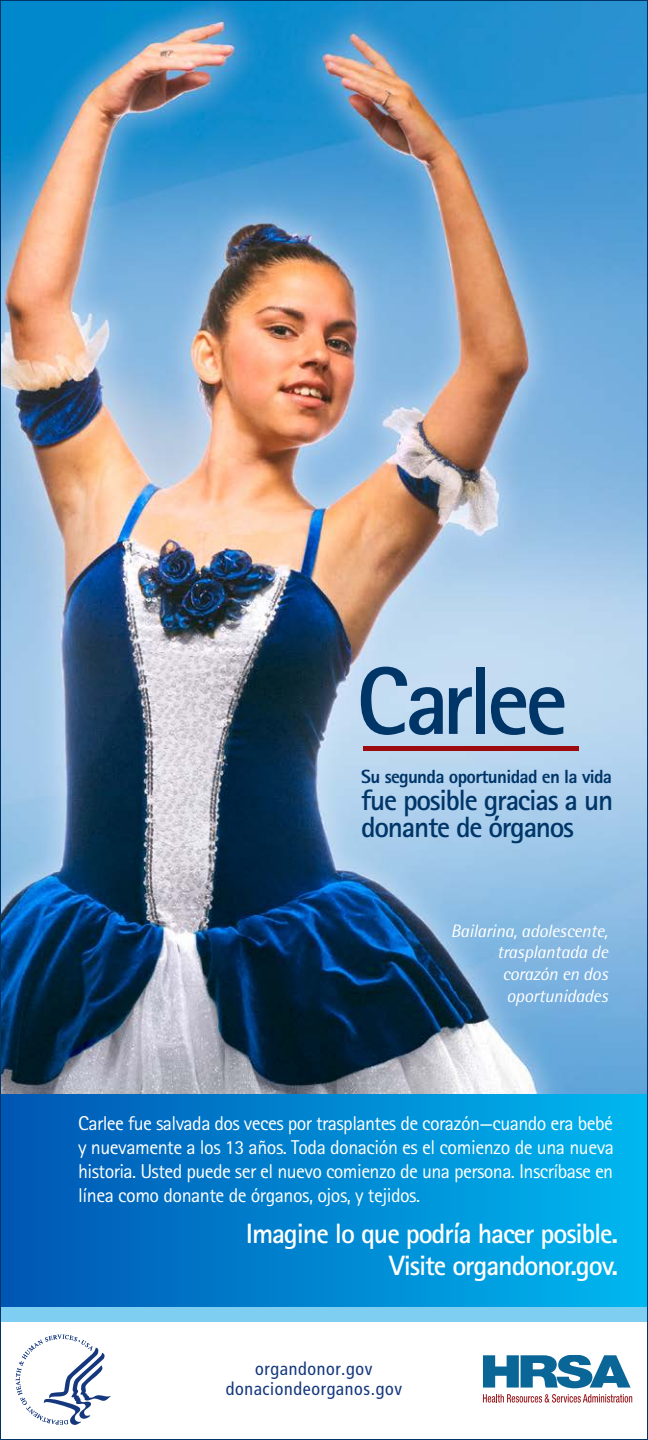
<style>
.page{position:relative;width:648px;height:1440px;background:#fff}
.page>*{position:absolute;margin:0;border:0;box-sizing:border-box;transform-origin:0 0}
.t1{font:700 96px "Rotis Sans Serif";letter-spacing:-.055em;color:#003568}
.t2{font:700 29.4px/27.4px "Rotis Sans Serif";letter-spacing:-.045em;color:#003568}
.t3{font:700 28px/31.6px "Rotis Sans Serif";letter-spacing:-.04em;color:#fff;text-align:right}
.t4{font:20px/24px "Rotis Sans Serif";letter-spacing:-.025em;color:#fff;text-align:justify}
.t5{font:800 19px "Rotis Sans Serif";letter-spacing:-.035em;color:#003568}
.t6{font:italic 18px/21.6px "Rotis Semi Sans";letter-spacing:-.015em;color:#fff;text-align:right}
._01_Header{font:condensed 18px/20px "Frutiger";letter-spacing:.035em;color:#14377d;text-align:center}
</style>
<div class="page">
<img style="left:2px;top:2px;width:644px;height:1092px">
<div style="left:0;top:1094px;width:648px;height:221px;background:linear-gradient(to right,#0055b2,#00b8f0)"></div>
<div style="left:0;top:1308px;width:648px;height:14px;background:#7dcef1"></div>
<div style="left:363px;top:746px;width:216px;height:5px;background:#9e0b0f"></div>
<svg style="left:16px;top:1335px;width:95px;height:90px"></svg>
<svg style="left:483px;top:1355px;width:148px;height:33px"></svg>
<svg style="left:483px;top:1394px;width:149px;height:9px"></svg>
<p class="t1" style="left:356px;top:641px;width:213px">Carlee</p>
<p class="t5" style="left:361px;top:764px;width:252px">Su segunda oportunidad en la vida</p>
<p class="t2" style="left:361px;top:786px;width:254px">fue posible gracias a un donante de órganos</p>
<p class="t6" style="left:451px;top:920px;width:159px">Bailarina, adolescente, trasplantada de corazón en dos oportunidades</p>
<p class="t4" style="left:78px;top:1111px;width:537px">Carlee fue salvada dos veces por trasplantes de corazón—cuando era bebé y nuevamente a los 13 años. Toda donación es el comienzo de una nueva historia. Usted puede ser el nuevo comienzo de una persona. Inscríbase en línea como donante de órganos, ojos, y tejidos.</p>
<p class="t3" style="left:246px;top:1217px;width:374px">Imagine lo que podría hacer posible.<br>Visite organdonor.gov.</p>
<p class="_01_Header" style="left:226px;top:1359px;width:178px">organdonor.gov donaciondeorganos.gov</p>
</div>
